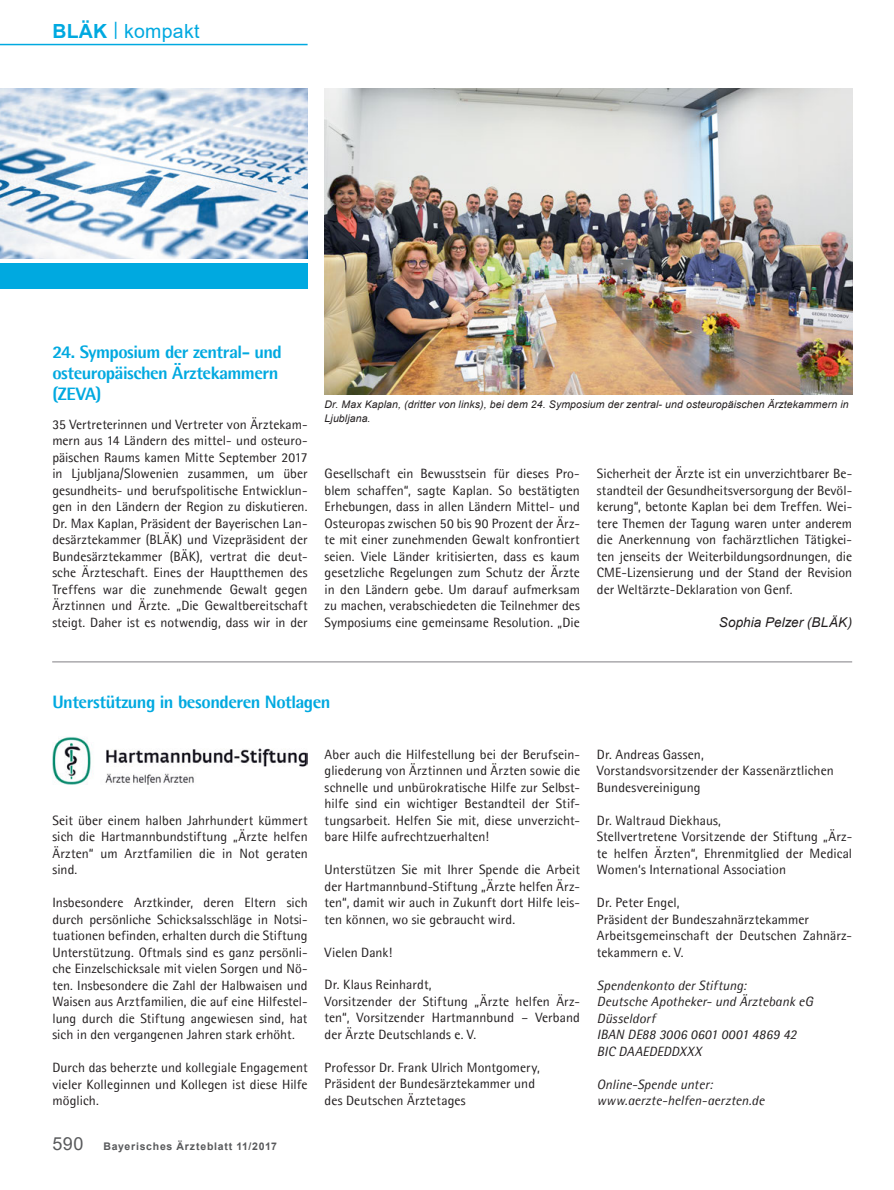
<style>
.page{position:relative;width:894px;height:1190px;background:#fff}
.page>*{position:absolute;margin:0;border:0;box-sizing:border-box;transform-origin:0 0}
.t1{font:19.5px "Arial";letter-spacing:.015em;color:#00a9e0}
.t2{font:800 18px/21px "Agfa Rotis Semisans";letter-spacing:-.03em;color:#00a9e0}
.t3{font:13.5px/16.5px "Agfa Rotis Semisans";letter-spacing:.005em;color:#231f20;text-align:justify}
.t4{font:italic 13.5px/16.5px "Agfa Rotis Semisans";color:#231f20}
.t5{font:italic 13.5px "Arial";letter-spacing:.005em;color:#231f20}
.t6{font:italic 10.5px/13.5px "Arial";letter-spacing:.01em;color:#231f20}
.t7{font:700 10.5px "Arial";letter-spacing:.07em;color:#58595b}
.s1{font-weight:700}
.s2{font-weight:400;font-size:18px}
</style>
<div class="page">
<hr style="left:0;top:44px;width:307px;height:1px;background:#00a9e0">
<img style="left:0;top:89px;width:307px;height:170px">
<div style="left:0;top:263px;width:307px;height:26px;background:#00a9e0"></div>
<img style="left:324px;top:89px;width:528px;height:305px">
<hr style="left:52px;top:662px;width:800px;height:1px;background:#807f83">
<img style="left:52px;top:737px;width:255px;height:48px">
<h1 class="t1" style="left:52px;top:20px;width:149px"><span class="s1">BLÄK</span> <sup>|</sup> kompakt</h1>
<h2 class="t2" style="left:52px;top:341px;width:231px">24. Symposium der zentral- und osteuropäischen Ärztekammern (ZEVA)</h2>
<p class="t3" style="left:52px;top:416px;width:257px">35 Vertreterinnen und Vertreter von Ärztekam&shy;mern aus 14 Ländern des mittel- und osteuro&shy;päischen Raums kamen Mitte September 2017 in Ljubljana/Slowenien zusammen, um über gesundheits- und berufspolitische Entwicklun&shy;gen in den Ländern der Region zu diskutieren.<br>Dr. Max Kaplan, Präsident der Bayerischen Lan&shy;desärztekammer (BLÄK) und Vizepräsident der Bundesärztekammer (BÄK), vertrat die deut&shy;sche Ärzteschaft. Eines der Hauptthemen des Treffens war die zunehmende Gewalt gegen Ärztinnen und Ärzte. „Die Gewaltbereitschaft steigt. Daher ist es notwendig, dass wir in der</p>
<p class="t6" style="left:324px;top:398px;width:525px">Dr. Max Kaplan, (dritter von links), bei dem 24. Symposium der zentral- und osteuropäischen Ärztekammern in<br>Ljubljana.</p>
<p class="t3" style="left:324px;top:465px;width:257px">Gesellschaft ein Bewusstsein für dieses Pro&shy;blem schaffen“, sagte Kaplan. So bestätigten Erhebungen, dass in allen Ländern Mittel- und Osteuropas zwischen 50 bis 90 Prozent der Ärz&shy;te mit einer zunehmenden Gewalt konfrontiert seien. Viele Länder kritisierten, dass es kaum gesetzliche Regelungen zum Schutz der Ärzte in den Ländern gebe. Um darauf aufmerksam zu machen, verabschiedeten die Teilnehmer des Symposiums eine gemeinsame Resolution. „Die</p>
<p class="t3" style="left:597px;top:465px;width:257px">Sicherheit der Ärzte ist ein unverzichtbarer Be&shy;standteil der Gesundheitsversorgung der Bevöl&shy;kerung“, betonte Kaplan bei dem Treffen. Wei&shy;tere Themen der Tagung waren unter anderem die Anerkennung von fachärztlichen Tätigkei&shy;ten jenseits der Weiterbildungsordnungen, die CME-Lizensierung und der Stand der Revision der Weltärzte-Deklaration von Genf.</p>
<p class="t5" style="left:718px;top:614px;width:135px">Sophia Pelzer (BLÄK)</p>
<h2 class="t2" style="left:52px;top:691px;width:279px">Unterstützung in besonderen Notlagen</h2>
<p class="t3" style="left:52px;top:812px;width:257px">Seit über einem halben Jahrhundert kümmert sich die Hartmannbundstiftung „Ärzte helfen Ärzten“ um Arztfamilien die in Not geraten sind.</p>
<p class="t3" style="left:52px;top:894px;width:257px">Insbesondere Arztkinder, deren Eltern sich durch persönliche Schicksalsschläge in Notsi&shy;tuationen befinden, erhalten durch die Stiftung Unterstützung. Oftmals sind es ganz persönli&shy;che Einzelschicksale mit vielen Sorgen und Nö&shy;ten. Insbesondere die Zahl der Halbwaisen und Waisen aus Arztfamilien, die auf eine Hilfestel&shy;lung durch die Stiftung angewiesen sind, hat sich in den vergangenen Jahren stark erhöht.</p>
<p class="t3" style="left:52px;top:1059px;width:257px">Durch das beherzte und kollegiale Engagement vieler Kolleginnen und Kollegen ist diese Hilfe möglich.</p>
<p class="t7" style="left:52px;top:1140px;width:226px"><span class="s2">590</span> Bayerisches Ärzteblatt 11/2017</p>
<p class="t3" style="left:324px;top:746px;width:257px">Aber auch die Hilfestellung bei der Berufsein&shy;gliederung von Ärztinnen und Ärzten sowie die schnelle und unbürokratische Hilfe zur Selbst&shy;hilfe sind ein wichtiger Bestandteil der Stif&shy;tungsarbeit. Helfen Sie mit, diese unverzicht&shy;bare Hilfe aufrechtzuerhalten!</p>
<p class="t3" style="left:324px;top:861px;width:257px">Unterstützen Sie mit Ihrer Spende die Arbeit der Hartmannbund-Stiftung „Ärzte helfen Ärz&shy;ten“, damit wir auch in Zukunft dort Hilfe leis&shy;ten können, wo sie gebraucht wird.</p>
<p class="t3" style="left:324px;top:944px;width:69px">Vielen Dank!</p>
<p class="t3" style="left:324px;top:977px;width:257px;text-align:left">Dr. Klaus Reinhardt,<br>Vorsitzender der Stiftung „Ärzte helfen Ärz&shy;ten“, Vorsitzender Hartmannbund – Verband der Ärzte Deutschlands e. V.</p>
<p class="t3" style="left:324px;top:1059px;width:217px;text-align:left">Professor Dr. Frank Ulrich Montgomery,<br>Präsident der Bundesärztekammer und des Deutschen Ärztetages</p>
<p class="t3" style="left:597px;top:746px;width:238px;text-align:left">Dr. Andreas Gassen,<br>Vorstandsvorsitzender der Kassenärztlichen<br>Bundesvereinigung</p>
<p class="t3" style="left:597px;top:812px;width:257px;text-align:left">Dr. Waltraud Diekhaus,<br>Stellvertretene Vorsitzende der Stiftung „Ärz&shy;te helfen Ärzten“, Ehrenmitglied der Medical Women‘s International Association</p>
<p class="t3" style="left:597px;top:894px;width:257px;text-align:left">Dr. Peter Engel,<br>Präsident der Bundeszahnärztekammer<br>Arbeitsgemeinschaft der Deutschen Zahnärz&shy;tekammern e. V.</p>
<p class="t4" style="left:597px;top:976px;width:217px">Spendenkonto der Stiftung:<br>Deutsche Apotheker- und Ärztebank eG<br>Düsseldorf<br>IBAN DE88 3006 0601 0001 4869 42<br>BIC DAAEDEDDXXX</p>
<p class="t4" style="left:597px;top:1075px;width:169px">Online-Spende unter: www.aerzte-helfen-aerzten.de</p>
</div>
